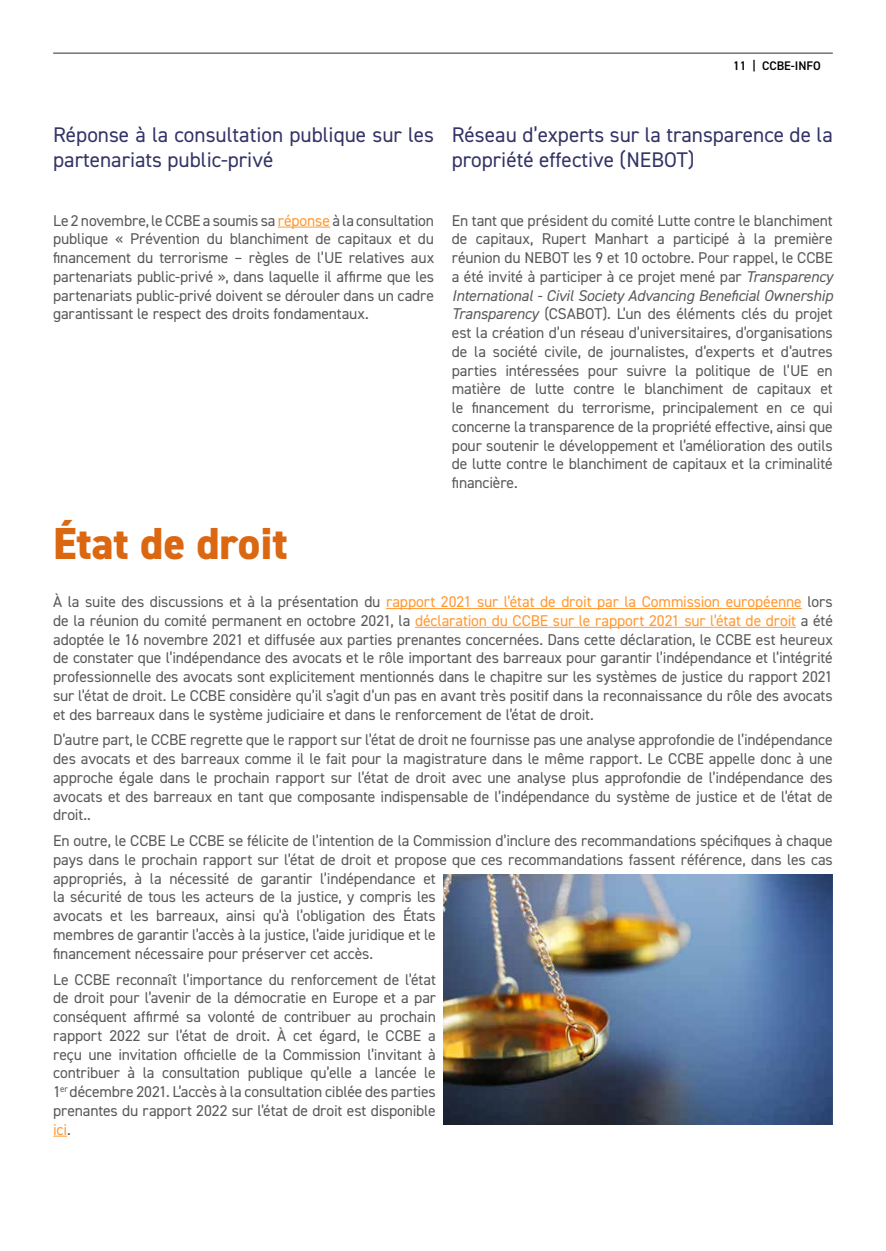
<style>
.page{position:relative;width:886px;height:1251px;background:#fff}
.page>*{position:absolute;margin:0;border:0;box-sizing:border-box;transform-origin:0 0}
.t1{font:800 45px "DIN2014";color:#dc6711}
.t2{font:21.25px/25.5px "DIN2014";color:#336}
.t3{font:15.62px/18.8px "DIN2014";letter-spacing:-.01em;color:#595959;text-align:justify}
.t4{font:600 12.5px "DIN2014";color:#000}
.s1{color:#f93}
.s2{font-style:italic}
</style>
<div class="page">
<img style="left:443px;top:874px;width:390px;height:250px">
<hr style="left:53px;top:53px;width:780px;height:1px;background:#595959">
<hr style="left:386px;top:608px;width:416px;height:1px;background:#f93">
<hr style="left:415px;top:627px;width:381px;height:1px;background:#f93">
<svg style="left:53px;top:1136px;width:14px;height:1px"></svg>
<hr style="left:278px;top:227px;width:52px;height:1px;background:#f93">
<p class="t4" style="left:733px;top:58px;width:89px">11 | CCBE-INFO</p>
<h2 class="t2" style="left:53px;top:121px;width:382px">Réponse à la consultation publique sur les partenariats public-privé</h2>
<p class="t3" style="left:53px;top:210px;width:382px">Le 2 novembre, le CCBE a soumis sa <span class="s1">réponse</span> à la consultation publique « Prévention du blanchiment de capitaux et du financement du terrorisme – règles de l’UE relatives aux partenariats public-privé », dans laquelle il affirme que les partenariats public-privé doivent se dérouler dans un cadre garantissant le respect des droits fondamentaux.</p>
<h1 class="t1" style="left:53px;top:514px;width:236px">État de droit</h1>
<h2 class="t2" style="left:452px;top:121px;width:382px">Réseau d’experts sur la transparence de la propriété effective (NEBOT)</h2>
<p class="t3" style="left:452px;top:210px;width:382px">En tant que président du comité Lutte contre le blanchiment de capitaux, Rupert Manhart a participé à la première réunion du NEBOT les 9 et 10 octobre. Pour rappel, le CCBE a été invité à participer à ce projet mené par <span class="s2">Transparency International - Civil Society Advancing Beneficial Ownership Transparency</span> (CSABOT). L’un des éléments clés du projet est la création d’un réseau d’universitaires, d’organisations de la société civile, de journalistes, d’experts et d’autres parties intéressées pour suivre la politique de l’UE en matière de lutte contre le blanchiment de capitaux et le financement du terrorisme, principalement en ce qui concerne la transparence de la propriété effective, ainsi que pour soutenir le développement et l’amélioration des outils de lutte contre le blanchiment de capitaux et la criminalité financière.</p>
<p class="t3" style="left:53px;top:592px;width:781px">À la suite des discussions et à la présentation du <span class="s1">rapport 2021 sur l’état de droit par la Commission européenne</span> lors de la réunion du comité permanent en octobre 2021, la <span class="s1">déclaration du CCBE sur le rapport 2021 sur l’état de droit</span> a été adoptée le 16 novembre 2021 et diffusée aux parties prenantes concernées. Dans cette déclaration, le CCBE est heureux de constater que l’indépendance des avocats et le rôle important des barreaux pour garantir l’indépendance et l’intégrité professionnelle des avocats sont explicitement mentionnés dans le chapitre sur les systèmes de justice du rapport 2021 sur l’état de droit. Le CCBE considère qu’il s’agit d’un pas en avant très positif dans la reconnaissance du rôle des avocats et des barreaux dans le système judiciaire et dans le renforcement de l’état de droit.</p>
<p class="t3" style="left:53px;top:730px;width:781px">D’autre part, le CCBE regrette que le rapport sur l’état de droit ne fournisse pas une analyse approfondie de l’indépendance des avocats et des barreaux comme il le fait pour la magistrature dans le même rapport. Le CCBE appelle donc à une approche égale dans le prochain rapport sur l’état de droit avec une analyse plus approfondie de l’indépendance des avocats et des barreaux en tant que composante indispensable de l’indépendance du système de justice et de l’état de droit..</p>
<p class="t3" style="left:53px;top:831px;width:781px;text-align:left">En outre, le CCBE Le CCBE se félicite de l’intention de la Commission d’inclure des recommandations spécifiques à chaque pays dans le prochain rapport sur l’état de droit et propose que ces recommandations fassent référence, dans les cas appropriés, à la nécessité de garantir l’indépendance et<br>la sécurité de tous les acteurs de la justice, y compris les<br>avocats et les barreaux, ainsi qu’à l’obligation des États<br>membres de garantir l’accès à la justice, l’aide juridique et le<br>financement nécessaire pour préserver cet accès.</p>
<p class="t3" style="left:53px;top:969px;width:384px">Le CCBE reconnaît l’importance du renforcement de l’état de droit pour l’avenir de la démocratie en Europe et a par conséquent affirmé sa volonté de contribuer au prochain rapport 2022 sur l’état de droit. À cet égard, le CCBE a reçu une invitation officielle de la Commission l’invitant à contribuer à la consultation publique qu’elle a lancée le 1<sup>er</sup> décembre 2021. L’accès à la consultation ciblée des parties prenantes du rapport 2022 sur l’état de droit est disponible <span class="s1">ici</span>.</p>
</div>
